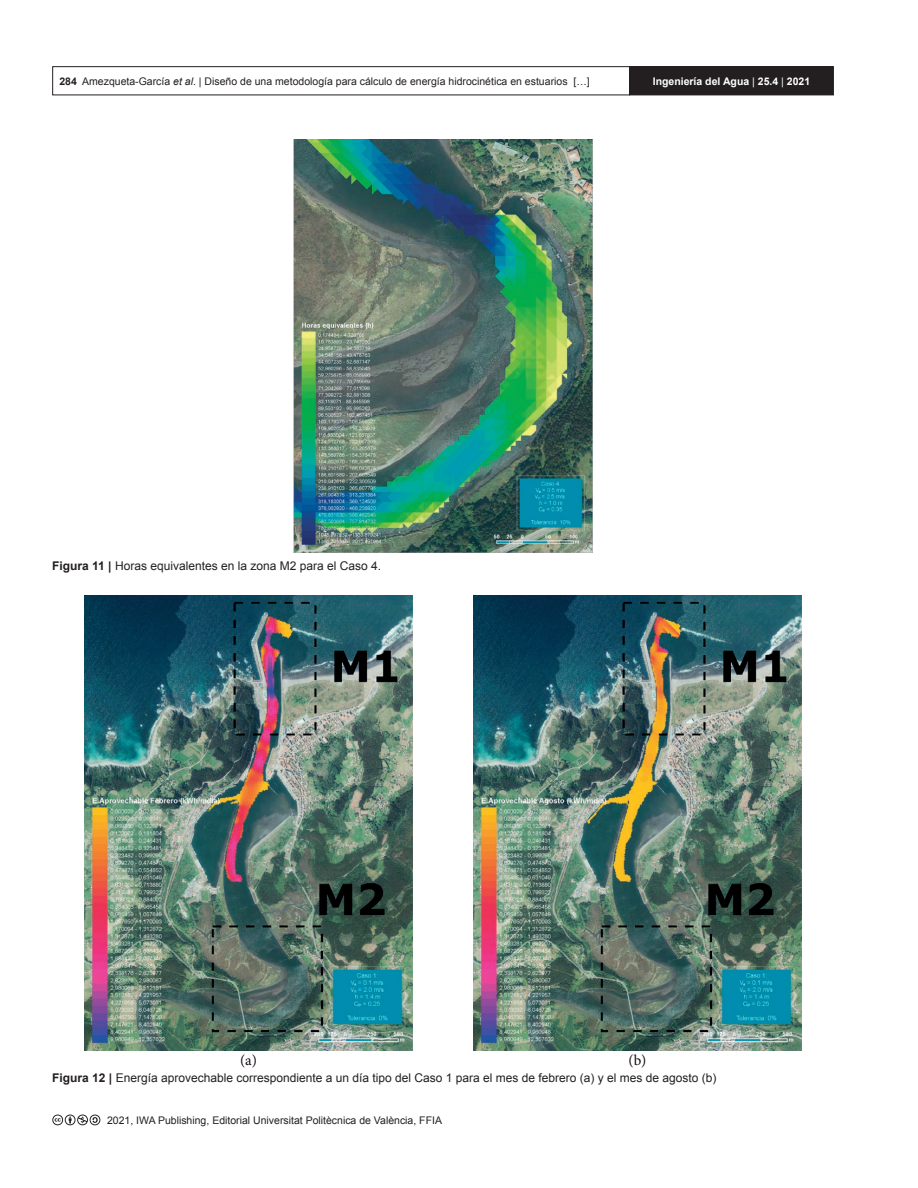
<style>
.page{position:relative;width:918px;height:1188px;background:#fff}
.page>*{position:absolute;margin:0;border:0;box-sizing:border-box;transform-origin:0 0}
.Cuerpo_normal{font:15px "Minion Pro";color:#130c13}
.AI_PIE_DE_FIGURA{font:12px "Arial";color:#231f20}
.t1{font:10.5px "Arial";color:#231f20}
.t2{font:700 10.5px "Arial";color:#fff}
.s1{font-weight:700}
.s2{font-style:italic}
.s3{font-weight:400}
</style>
<div class="page">
<div style="left:52px;top:66px;width:578px;height:29px;border:1px solid #231f20"></div>
<div style="left:630px;top:67px;width:203px;height:28px;background:#231f20"></div>
<div style="left:629px;top:66px;width:205px;height:29px;border:1px solid #231f20"></div>
<svg style="left:52px;top:1115px;width:48px;height:10px"></svg>
<img style="left:293px;top:140px;width:300px;height:412px">
<img style="left:85px;top:596px;width:327px;height:454px">
<img style="left:474px;top:596px;width:327px;height:454px">
<p class="t1" style="left:59px;top:74px;width:532px"><span class="s1">284</span> Amezqueta-García <span class="s2">et al</span>. | Diseño de una metodología para cálculo de energía hidrocinética en estuarios […]</p>
<p class="t2" style="left:653px;top:74px;width:159px">Ingeniería del Agua <span class="s3">|</span> 25.4 <span class="s3">|</span> 2021</p>
<p class="AI_PIE_DE_FIGURA" style="left:52px;top:558px;width:330px"><span class="s1">Figura 11 |</span> Horas equivalentes en la zona M2 para el Caso 4.</p>
<p class="Cuerpo_normal" style="left:240px;top:1050px;width:18px">(a)</p>
<p class="Cuerpo_normal" style="left:628px;top:1050px;width:19px">(b)</p>
<p class="AI_PIE_DE_FIGURA" style="left:52px;top:1070px;width:666px"><span class="s1">Figura 12 |</span> Energía aprovechable correspondiente a un día tipo del Caso 1 para el mes de febrero (a) y el mes de agosto (b)</p>
<p class="t1" style="left:107px;top:1113px;width:336px">2021, IWA Publishing, Editorial Universitat Politècnica de València, FFIA</p>
</div>
